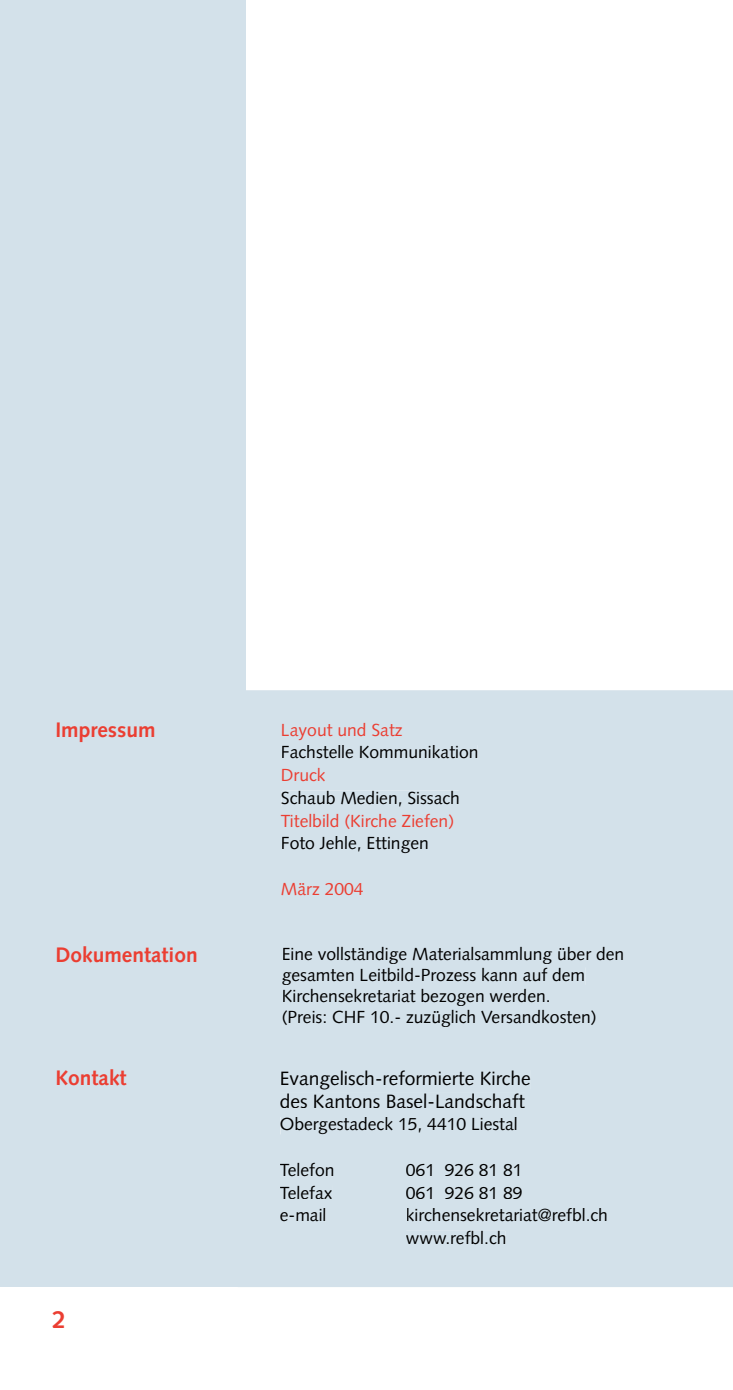
<style>
.page{position:relative;width:733px;height:1390px;background:#fff}
.page>*{position:absolute;margin:0;border:0;box-sizing:border-box;transform-origin:0 0}
.t1{font:700 24.5px "Syntax";color:#eb3e32}
.t2{font:700 21px "Syntax";color:#eb3e32}
.t3{font:19.25px/22.8px "Syntax";color:#000}
.t4{font:17.5px/21px "Syntax";color:#000}
.t5{font:17.5px "Syntax";color:#eb3e32}
</style>
<div class="page">
<div style="left:0;top:0;width:246px;height:1286px;background:#d3e1ea"></div>
<div style="left:246px;top:690px;width:486px;height:596px;background:#d3e1ea"></div>
<div style="left:282px;top:745px;width:195px;height:13px;background:#d3e1ea"></div>
<div style="left:282px;top:790px;width:176px;height:16px;background:#d3e1ea"></div>
<div style="left:282px;top:836px;width:145px;height:17px;background:#d3e1ea"></div>
<div style="left:281px;top:1070px;width:249px;height:19px;background:#d3e1ea"></div>
<div style="left:280px;top:1092px;width:245px;height:15px;background:#d3e1ea"></div>
<div style="left:280px;top:1117px;width:236px;height:17px;background:#d3e1ea"></div>
<div style="left:280px;top:1162px;width:53px;height:13px;background:#d3e1ea"></div>
<div style="left:406px;top:1163px;width:113px;height:12px;background:#d3e1ea"></div>
<div style="left:280px;top:1185px;width:52px;height:13px;background:#d3e1ea"></div>
<div style="left:406px;top:1186px;width:116px;height:12px;background:#d3e1ea"></div>
<div style="left:280px;top:1208px;width:45px;height:13px;background:#d3e1ea"></div>
<div style="left:407px;top:1207px;width:199px;height:14px;background:#d3e1ea"></div>
<div style="left:406px;top:1230px;width:99px;height:14px;background:#d3e1ea"></div>
<div style="left:283px;top:946px;width:341px;height:17px;background:#d3e1ea"></div>
<div style="left:282px;top:967px;width:303px;height:17px;background:#d3e1ea"></div>
<div style="left:283px;top:988px;width:267px;height:17px;background:#d3e1ea"></div>
<div style="left:283px;top:1009px;width:312px;height:17px;background:#d3e1ea"></div>
<p class="t2" style="left:55px;top:717px;width:102px">Impressum</p>
<p class="t5" style="left:281px;top:719px;width:123px">Layout und Satz</p>
<p class="t4" style="left:281px;top:741px;width:199px">Fachstelle Kommunikation</p>
<p class="t5" style="left:281px;top:764px;width:46px">Druck</p>
<p class="t4" style="left:281px;top:787px;width:180px">Schaub Medien, Sissach</p>
<p class="t5" style="left:281px;top:810px;width:175px">Titelbild (Kirche Ziefen)</p>
<p class="t4" style="left:281px;top:832px;width:149px">Foto Jehle, Ettingen</p>
<p class="t5" style="left:281px;top:878px;width:84px">März 2004</p>
<p class="t2" style="left:55px;top:942px;width:144px">Dokumentation</p>
<p class="t4" style="left:282px;top:943px;width:344px">Eine vollständige Materialsammlung über den gesamten Leitbild-Prozess kann auf dem Kirchensekretariat bezogen werden.<br>(Preis: CHF 10.- zuzüglich Versandkosten)</p>
<p class="t2" style="left:55px;top:1065px;width:73px">Kontakt</p>
<p class="t3" style="left:280px;top:1066px;width:252px">Evangelisch-reformierte Kirche des Kantons Basel-Landschaft</p>
<p class="t4" style="left:280px;top:1113px;width:239px">Obergestadeck 15, 4410 Liestal</p>
<p class="t4" style="left:280px;top:1159px;width:56px">Telefon</p>
<p class="t4" style="left:406px;top:1159px;width:118px">061 926 81 81</p>
<p class="t4" style="left:280px;top:1181px;width:54px">Telefax</p>
<p class="t4" style="left:406px;top:1181px;width:118px">061 926 81 89</p>
<p class="t4" style="left:280px;top:1204px;width:48px">e-mail</p>
<p class="t4" style="left:406px;top:1203px;width:204px;line-height:22.8px">kirchensekretariat@refbl.ch www.refbl.ch</p>
<h1 class="t1" style="left:52px;top:1305px;width:15px">2</h1>
</div>
